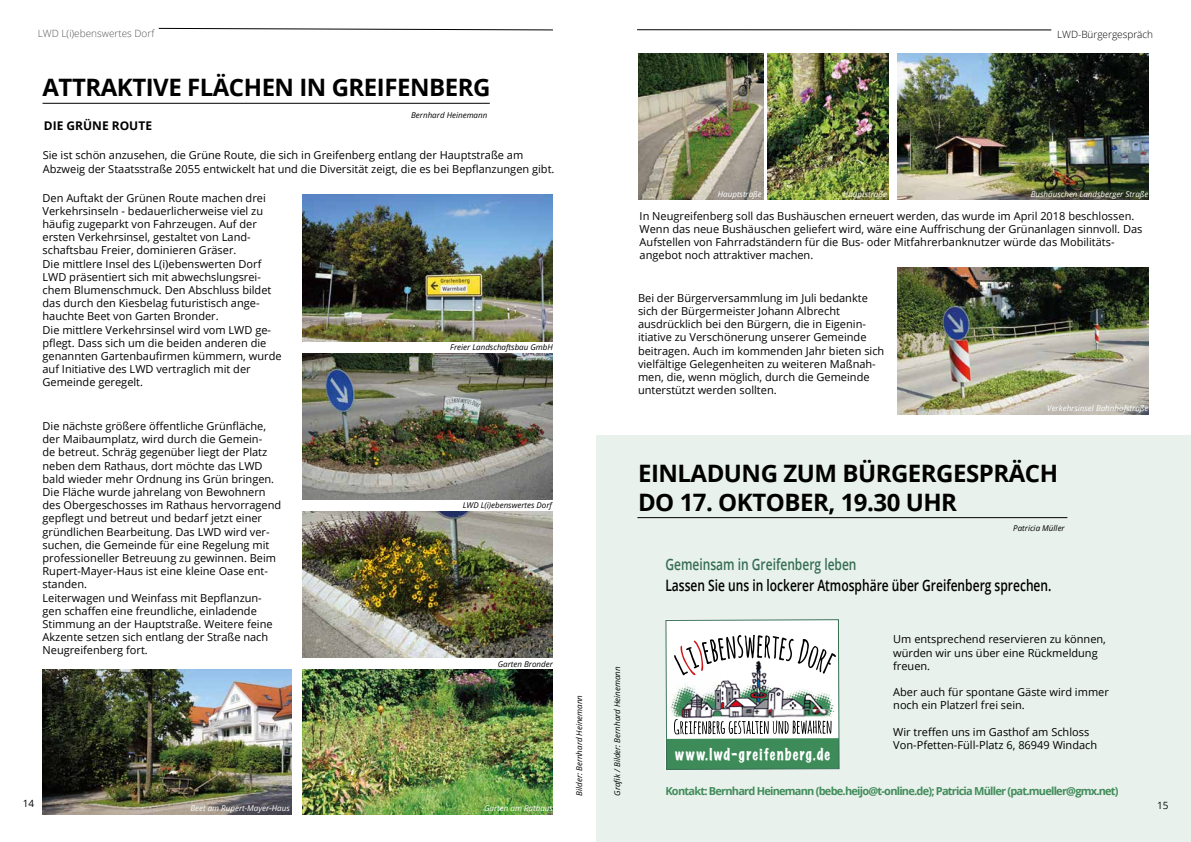
<style>
.page{position:relative;width:1191px;height:842px;background:#fff}
.page>*{position:absolute;margin:0;border:0;box-sizing:border-box;transform-origin:0 0}
.t1{font:700 24px/28.8px "Open Sans";letter-spacing:-.02em;color:#000}
.t2{font:600 15.7px "Open Sans";color:#000;scale:.76 1}
.t3{font:600 15.7px "Open Sans";color:#356d54;scale:.76 1}
.t4{font:expanded 14.9px "Marker Felt";letter-spacing:.085em;color:#fff;scale:.88 1}
.t5{font:700 12px "Open Sans";color:#000}
.t6{font:11px/13.2px "Open Sans";color:#000}
.t7{font:700 11px "Open Sans";letter-spacing:-.07em;color:#428c5b}
.t8{font:300 10px "Open Sans";color:#575756}
.t9{font:300 10px "Open Sans";color:#000}
.t10{font:10px "Open Sans";color:#000}
.t11{font:italic 8px "Open Sans";color:#000}
.t12{font:italic 8px "Open Sans";color:#fff}
</style>
<div class="page">
<div style="left:596px;top:435px;width:595px;height:407px;background:#e8f1eb"></div>
<svg style="left:665px;top:619px;width:174px;height:151px;background:#b3c4b9"></svg>
<svg style="left:158px;top:28px;width:395px;height:2px"></svg>
<hr style="left:43px;top:103px;width:447px;height:1px;background:#000">
<hr style="left:637px;top:30px;width:414px;height:1px;background:#000">
<hr style="left:637px;top:517px;width:430px;height:1px;background:#000">
<img style="left:302px;top:670px;width:251px;height:144px">
<img style="left:302px;top:195px;width:251px;height:146px">
<img style="left:302px;top:511px;width:251px;height:147px">
<img style="left:302px;top:353px;width:251px;height:146px">
<img style="left:42px;top:670px;width:250px;height:144px">
<img style="left:897px;top:53px;width:251px;height:147px">
<img style="left:897px;top:268px;width:251px;height:146px">
<img style="left:638px;top:53px;width:125px;height:147px">
<img style="left:768px;top:53px;width:121px;height:147px">
<p class="t8" style="left:38px;top:26px;width:118px">LWD L(i)ebenswertes Dorf</p>
<h1 class="t1" style="left:43px;top:72px;width:449px">ATTRAKTIVE FLÄCHEN IN GREIFENBERG</h1>
<p class="t5" style="left:44px;top:117px;width:110px">DIE GRÜNE ROUTE</p>
<p class="t11" style="left:411px;top:109px;width:78px">Bernhard Heinemann</p>
<p class="t6" style="left:43px;top:149px;width:513px">Sie ist schön anzusehen, die Grüne Route, die sich in Greifenberg entlang der Hauptstraße am<br>Abzweig der Staatsstraße 2055 entwickelt hat und die Diversität zeigt, die es bei Bepflanzungen gibt.</p>
<p class="t6" style="left:43px;top:191px;width:240px">Den Auftakt der Grünen Route machen drei Verkehrsinseln - bedauerlicherweise viel zu häufig zugeparkt von Fahrzeugen. Auf der ersten Verkehrsinsel, gestaltet von Land&shy;schaftsbau Freier, dominieren Gräser.<br>Die mittlere Insel des L(i)ebenswerten Dorf LWD präsentiert sich mit abwechslungsrei&shy;chem Blumenschmuck. Den Abschluss bildet das durch den Kiesbelag futuristisch ange&shy;hauchte Beet von Garten Bronder.<br>Die mittlere Verkehrsinsel wird vom LWD ge&shy;pflegt. Dass sich um die beiden anderen die genannten Gartenbaufirmen kümmern, wurde auf Initiative des LWD vertraglich mit der Gemeinde geregelt.</p>
<p class="t6" style="left:43px;top:419px;width:240px">Die nächste größere öffentliche Grünfläche, der Maibaumplatz, wird durch die Gemein-<br>de betreut. Schräg gegenüber liegt der Platz neben dem Rathaus, dort möchte das LWD bald wieder mehr Ordnung ins Grün bringen.<br>Die Fläche wurde jahrelang von Bewohnern des Obergeschosses im Rathaus hervorragend gepflegt und betreut und bedarf jetzt einer gründlichen Bearbeitung. Das LWD wird ver&shy;suchen, die Gemeinde für eine Regelung mit professioneller Betreuung zu gewinnen. Beim Rupert-Mayer-Haus ist eine kleine Oase ent&shy;standen.<br>Leiterwagen und Weinfass mit Bepflanzun&shy;gen schaffen eine freundliche, einladende Stimmung an der Hauptstraße. Weitere feine Akzente setzen sich entlang der Straße nach Neugreifenberg fort.</p>
<p class="t11" style="left:450px;top:342px;width:104px">Freier Landschaftsbau GmbH</p>
<p class="t11" style="left:463px;top:500px;width:91px">LWD L(i)ebenswertes Dorf</p>
<p class="t11" style="left:498px;top:658px;width:57px">Garten Bronder</p>
<p class="t11" style="left:574px;top:796px;width:102px;rotate:-90deg">Bilder: Bernhard Heinemann</p>
<p class="t9" style="left:1057px;top:27px;width:98px">LWD-Bürgergespräch</p>
<p class="t12" style="left:718px;top:188px;width:46px">Hauptstraße</p>
<p class="t12" style="left:843px;top:188px;width:46px">Hauptstraße</p>
<p class="t12" style="left:1030px;top:188px;width:119px">Bushäuschen Landsberger Straße</p>
<p class="t6" style="left:639px;top:209px;width:504px">In Neugreifenberg soll das Bushäuschen erneuert werden, das wurde im April 2018 beschlossen.<br>Wenn das neue Bushäuschen geliefert wird, wäre eine Auffrischung der Grünanlagen sinnvoll. Das Aufstellen von Fahrradständern für die Bus- oder Mitfahrerbanknutzer würde das Mobilitäts&shy;angebot noch attraktiver machen.</p>
<p class="t6" style="left:638px;top:291px;width:248px">Bei der Bürgerversammlung im Juli bedankte sich der Bürgermeister Johann Albrecht ausdrücklich bei den Bürgern, die in Eigenin&shy;itiative zu Verschönerung unserer Gemeinde beitragen. Auch im kommenden Jahr bieten sich vielfältige Gelegenheiten zu weiteren Maßnah&shy;men, die, wenn möglich, durch die Gemeinde unterstützt werden sollten.</p>
<p class="t12" style="left:1047px;top:403px;width:103px">Verkehrsinsel Bahnhofstraße</p>
<p class="t11" style="left:611px;top:796px;width:131px;rotate:-90deg">Grafik / Bilder: Bernhard Heinemann</p>
<h1 class="t1" style="left:638px;top:459px;width:421px">EINLADUNG ZUM BÜRGERGESPRÄCH<br>DO 17. OKTOBER, 19.30 UHR</h1>
<p class="t11" style="left:1013px;top:523px;width:53px">Patricia Müller</p>
<h2 class="t3" style="left:665px;top:553px;width:253px">Gemeinsam in Greifenberg leben</h2>
<h2 class="t2" style="left:665px;top:574px;width:509px">Lassen Sie uns in lockerer Atmosphäre über Greifenberg sprechen.</h2>
<h3 class="t4" style="left:675px;top:742px;width:178px">www.lwd-greifenberg.de</h3>
<p class="t6" style="left:893px;top:633px;width:214px">Um entsprechend reservieren zu können, würden wir uns über eine Rückmeldung freuen.</p>
<p class="t6" style="left:893px;top:685px;width:217px">Aber auch für spontane Gäste wird immer noch ein Platzerl frei sein.</p>
<p class="t6" style="left:893px;top:725px;width:205px">Wir treffen uns im Gasthof am Schloss<br>Von-Pfetten-Füll-Platz 6, 86949 Windach</p>
<p class="t7" style="left:665px;top:783px;width:455px">Kontakt: Bernhard Heinemann (bebe.heijo@t-online.de); Patricia Müller (pat.mueller@gmx.net)</p>
<p class="t10" style="left:23px;top:797px;width:13px">14</p>
<p class="t10" style="left:1157px;top:799px;width:13px">15</p>
<p class="t12" style="left:190px;top:803px;width:101px">Beet am Rupert-Mayer-Haus</p>
<p class="t12" style="left:484px;top:803px;width:70px">Garten am Rathaus</p>
</div>
